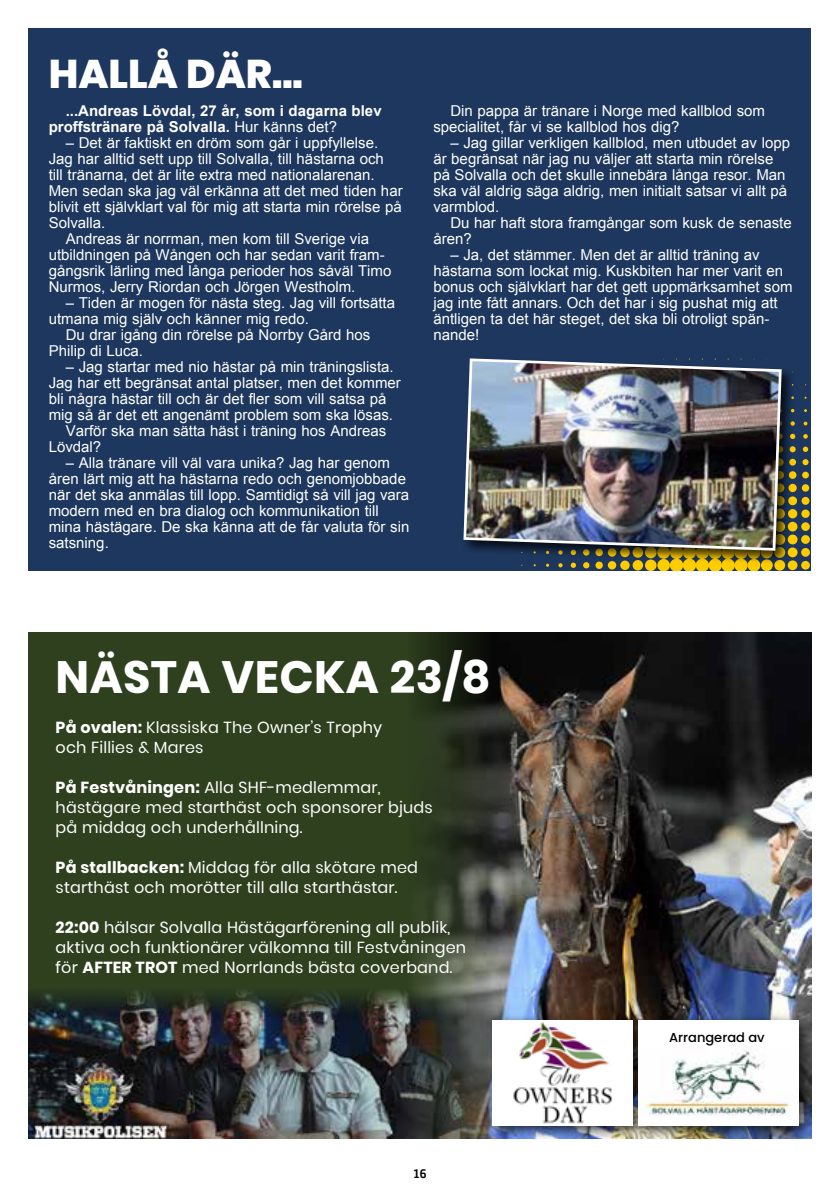
<style>
.page{position:relative;width:840px;height:1191px;background:#fff}
.page>*{position:absolute;margin:0;border:0;box-sizing:border-box;transform-origin:0 0}
.t1{font:700 45.2px "Poppins";letter-spacing:.01em;color:#fff}
.t2{font:800 40px "Poppins";color:#fff}
.t3{font:16px/20px "Poppins";letter-spacing:.01em;color:#fff}
.t4{font:15px/16px "Arial";color:#fff}
.t5{font:700 15px/16px "Arial";color:#fff}
.t6{font:500 13px "Poppins";color:#000}
.t7{font:700 12px "ATG Text";color:#000}
.s1{font-weight:400}
.s2{font-weight:700}
</style>
<div class="page">
<div style="left:28px;top:28px;width:782px;height:542px;background:#1d375e"></div>
<svg style="left:803px;top:421px;width:4px;height:4px"></svg>
<svg style="left:803px;top:434px;width:4px;height:5px"></svg>
<svg style="left:802px;top:446px;width:5px;height:6px"></svg>
<svg style="left:802px;top:459px;width:6px;height:6px"></svg>
<div style="left:788px;top:471px;width:8px;height:8px;background:#fc0;border-radius:50%"></div>
<svg style="left:801px;top:471px;width:7px;height:7px"></svg>
<div style="left:788px;top:484px;width:8px;height:8px;background:#fc0;border-radius:50%"></div>
<div style="left:801px;top:484px;width:7px;height:7px;background:#fc0;border-radius:50%"></div>
<div style="left:787px;top:496px;width:9px;height:9px;background:#fc0;border-radius:50%"></div>
<div style="left:801px;top:497px;width:8px;height:8px;background:#fc0;border-radius:50%"></div>
<div style="left:787px;top:509px;width:9px;height:9px;background:#fc0;border-radius:50%"></div>
<svg style="left:800px;top:509px;width:9px;height:9px"></svg>
<div style="left:787px;top:522px;width:10px;height:9px;background:#fc0;border-radius:50%"></div>
<svg style="left:800px;top:522px;width:9px;height:9px"></svg>
<div style="left:787px;top:534px;width:10px;height:10px;background:#fc0;border-radius:50%"></div>
<svg style="left:800px;top:535px;width:9px;height:9px"></svg>
<div style="left:787px;top:547px;width:10px;height:10px;background:#fc0;border-radius:50%"></div>
<svg style="left:800px;top:548px;width:9px;height:9px"></svg>
<svg style="left:558px;top:564px;width:4px;height:3px"></svg>
<svg style="left:570px;top:564px;width:5px;height:4px"></svg>
<svg style="left:582px;top:562px;width:7px;height:6px"></svg>
<div style="left:595px;top:561px;width:7px;height:8px;background:#fc0;border-radius:50%"></div>
<div style="left:607px;top:561px;width:9px;height:8px;background:#fc0;border-radius:50%"></div>
<div style="left:620px;top:560px;width:9px;height:10px;background:#fc0;border-radius:50%"></div>
<div style="left:632px;top:560px;width:10px;height:10px;background:#fc0;border-radius:50%"></div>
<div style="left:644px;top:559px;width:12px;height:11px;background:#fc0;border-radius:50%"></div>
<div style="left:657px;top:559px;width:12px;height:11px;background:#fc0;border-radius:50%"></div>
<svg style="left:669px;top:564px;width:78px;height:6px"></svg>
<div style="left:747px;top:559px;width:13px;height:11px;background:#fc0;border-radius:50%"></div>
<div style="left:760px;top:559px;width:12px;height:11px;background:#fc0;border-radius:50%"></div>
<div style="left:773px;top:560px;width:11px;height:10px;background:#fc0;border-radius:50%"></div>
<div style="left:787px;top:560px;width:10px;height:10px;background:#fc0;border-radius:50%"></div>
<svg style="left:800px;top:561px;width:9px;height:8px"></svg>
<div style="left:461px;top:356px;width:334px;height:208px;background:#000;opacity:.75"></div>
<img style="left:462px;top:357px;width:320px;height:195px">
<div style="left:28px;top:632px;width:783px;height:506px;background:#2e401e"></div>
<img style="left:414px;top:632px;width:397px;height:381px">
<img style="left:28px;top:988px;width:480px;height:150px">
<div style="left:485px;top:1013px;width:162px;height:127px;background:#000;opacity:.75"></div>
<img style="left:492px;top:1020px;width:138px;height:105px">
<div style="left:630px;top:1013px;width:183px;height:127px;background:#000;opacity:.75"></div>
<div style="left:637px;top:1020px;width:161px;height:105px;background:#fff"></div>
<img style="left:644px;top:1050px;width:148px;height:66px">
<h2 class="t2" style="left:49px;top:50px;width:255px">HALLÅ DÄR...</h2>
<p class="t5" style="left:49px;top:103px;width:334px;text-indent:17px">...Andreas Lövdal, 27 år, som i dagarna blev proffstränare på Solvalla. <span class="s1">Hur känns det?</span></p>
<p class="t4" style="left:66px;top:135px;width:314px">– Det är faktiskt en dröm som går i uppfyllelse.</p>
<p class="t4" style="left:49px;top:151px;width:336px">Jag har alltid sett upp till Solvalla, till hästarna och</p>
<p class="t4" style="left:49px;top:167px;width:327px">till tränarna, det är lite extra med nationalarenan.</p>
<p class="t4" style="left:49px;top:183px;width:355px">Men sedan ska jag väl erkänna att det med tiden har</p>
<p class="t4" style="left:49px;top:199px;width:354px">blivit ett självklart val för mig att starta min rörelse på</p>
<p class="t4" style="left:49px;top:215px;width:58px">Solvalla.</p>
<p class="t4" style="left:66px;top:231px;width:305px">Andreas är norrman, men kom till Sverige via</p>
<p class="t4" style="left:49px;top:247px;width:337px">utbildningen på Wången och har sedan varit fram-</p>
<p class="t4" style="left:49px;top:263px;width:344px">gångsrik lärling med långa perioder hos såväl Timo</p>
<p class="t4" style="left:49px;top:279px;width:308px">Nurmos, Jerry Riordan och Jörgen Westholm.</p>
<p class="t4" style="left:66px;top:295px;width:330px">– Tiden är mogen för nästa steg. Jag vill fortsätta</p>
<p class="t4" style="left:49px;top:311px;width:262px">utmana mig själv och känner mig redo.</p>
<p class="t4" style="left:66px;top:327px;width:306px">Du drar igång din rörelse på Norrby Gård hos</p>
<p class="t4" style="left:49px;top:343px;width:96px">Philip di Luca.</p>
<p class="t4" style="left:66px;top:359px;width:329px">– Jag startar med nio hästar på min träningslista.</p>
<p class="t4" style="left:49px;top:375px;width:353px">Jag har ett begränsat antal platser, men det kommer</p>
<p class="t4" style="left:49px;top:391px;width:339px">bli några hästar till och är det fler som vill satsa på</p>
<p class="t4" style="left:49px;top:407px;width:345px">mig så är det ett angenämt problem som ska lösas.</p>
<p class="t4" style="left:66px;top:423px;width:322px">Varför ska man sätta häst i träning hos Andreas</p>
<p class="t4" style="left:49px;top:439px;width:54px">Lövdal?</p>
<p class="t4" style="left:49px;top:455px;width:362px;text-indent:17px">– Alla tränare vill väl vara unika? Jag har genom åren lärt mig att ha hästarna redo och genomjobbade när det ska anmälas till lopp. Samtidigt så vill jag vara modern med en bra dialog och kommunikation till mina hästägare. De ska känna att de får valuta för sin satsning.</p>
<p class="t4" style="left:433px;top:103px;width:333px;text-indent:17px">Din pappa är tränare i Norge med kallblod som specialitet, får vi se kallblod hos dig?</p>
<p class="t4" style="left:433px;top:135px;width:358px;text-indent:17px">– Jag gillar verkligen kallblod, men utbudet av lopp är begränsat när jag nu väljer att starta min rörelse på Solvalla och det skulle innebära långa resor. Man ska väl aldrig säga aldrig, men initialt satsar vi allt på varmblod.</p>
<p class="t4" style="left:433px;top:215px;width:360px;text-indent:17px">Du har haft stora framgångar som kusk de senaste åren?</p>
<p class="t4" style="left:433px;top:247px;width:360px;text-indent:17px">– Ja, det stämmer. Men det är alltid träning av hästarna som lockat mig. Kuskbiten har mer varit en bonus och självklart har det gett uppmärksamhet som jag inte fått annars. Och det har i sig pushat mig att äntligen ta det här steget, det ska bli otroligt spän&shy;nande!</p>
<h1 class="t1" style="left:56px;top:650px;width:436px">NÄSTA VECKA 23/8</h1>
<p class="t3" style="left:56px;top:717px;width:328px"><span class="s2">På ovalen:</span> Klassiska The Owner’s Trophy och Fillies &amp; Mares</p>
<p class="t3" style="left:56px;top:777px;width:378px"><span class="s2">På Festvåningen:</span> Alla SHF-medlemmar, hästägare med starthäst och sponsorer bjuds på middag och underhållning.</p>
<p class="t3" style="left:56px;top:857px;width:364px"><span class="s2">På stallbacken:</span> Middag för alla skötare med starthäst och morötter till alla starthästar.</p>
<p class="t3" style="left:56px;top:917px;width:412px"><span class="s2">22:00</span> hälsar Solvalla Hästägarförening all publik, aktiva och funktionärer välkomna till Festvåningen för <span class="s2">AFTER TROT</span> med Norrlands bästa coverband.</p>
<p class="t7" style="left:413px;top:1166px;width:15px">16</p>
<p class="t6" style="left:668px;top:1029px;width:97px">Arrangerad av</p>
</div>
